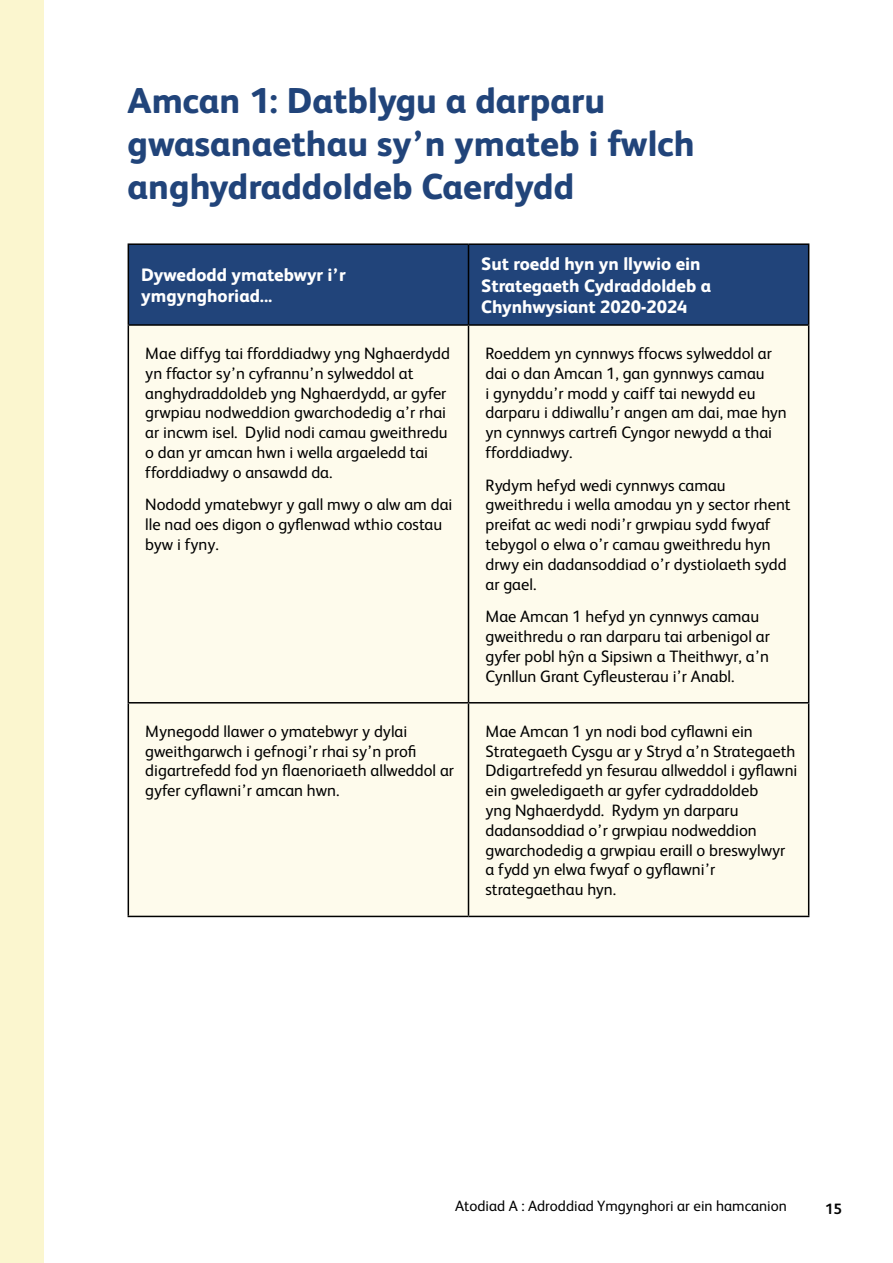
<style>
.page{position:relative;width:893px;height:1263px;background:#fff}
.page>*{position:absolute;margin:0;border:0;box-sizing:border-box;transform-origin:0 0}
.t1{font:800 36px/43.2px "FS Albert";color:#21447a}
.t2{font:800 18px/21.6px "FS Albert";color:#fff}
.t3{font:16.5px/19.8px "FS Albert";color:#000}
.t4{font:15px "FS Albert";color:#000}
.t5{font:700 15px "FS Albert";color:#000}
</style>
<div class="page">
<div style="left:129px;top:245px;width:679px;height:79px;background:#21447a"></div>
<div style="left:129px;top:326px;width:679px;height:590px;background:#fefbec"></div>
<hr style="left:128px;top:243px;width:340px;height:2px;background:#000">
<hr style="left:128px;top:245px;width:1px;height:79px;background:#000">
<hr style="left:468px;top:243px;width:341px;height:2px;background:#000">
<hr style="left:468px;top:245px;width:1px;height:79px;background:#000">
<hr style="left:808px;top:245px;width:1px;height:79px;background:#000">
<hr style="left:128px;top:326px;width:1px;height:376px;background:#000">
<hr style="left:468px;top:326px;width:1px;height:376px;background:#000">
<hr style="left:808px;top:326px;width:1px;height:376px;background:#000">
<hr style="left:128px;top:702px;width:340px;height:1px;background:#000">
<hr style="left:128px;top:703px;width:1px;height:213px;background:#000">
<hr style="left:468px;top:702px;width:341px;height:1px;background:#000">
<hr style="left:468px;top:703px;width:1px;height:213px;background:#000">
<hr style="left:808px;top:703px;width:1px;height:213px;background:#000">
<hr style="left:128px;top:916px;width:340px;height:1px;background:#000">
<hr style="left:468px;top:916px;width:341px;height:1px;background:#000">
<hr style="left:128px;top:324px;width:340px;height:2px;background:#000">
<hr style="left:468px;top:324px;width:341px;height:2px;background:#000">
<div style="left:0;top:0;width:44px;height:1263px;background:#fbf6cf"></div>
<h1 class="t1" style="left:128px;top:77px;width:569px">Amcan 1: Datblygu a darparu gwasanaethau sy’n ymateb i fwlch anghydraddoldeb Caerdydd</h1>
<p class="t2" style="left:141px;top:263px;width:206px">Dywedodd ymatebwyr i’r ymgynghoriad...</p>
<p class="t2" style="left:481px;top:252px;width:231px">Sut roedd hyn yn llywio ein<br>Strategaeth Cydraddoldeb a<br>Chynhwysiant 2020-2024</p>
<p class="t3" style="left:145px;top:343px;width:306px">Mae diffyg tai fforddiadwy yng Nghaerdydd yn ffactor sy’n cyfrannu’n sylweddol at anghydraddoldeb yng Nghaerdydd, ar gyfer grwpiau nodweddion gwarchodedig a’r rhai ar incwm isel. Dylid nodi camau gweithredu o dan yr amcan hwn i wella argaeledd tai fforddiadwy o ansawdd da.</p>
<p class="t3" style="left:145px;top:494px;width:309px">Nododd ymatebwyr y gall mwy o alw am dai lle nad oes digon o gyflenwad wthio costau byw i fyny.</p>
<p class="t3" style="left:485px;top:343px;width:303px">Roeddem yn cynnwys ffocws sylweddol ar dai o dan Amcan 1, gan gynnwys camau<br>i gynyddu’r modd y caiff tai newydd eu darparu i ddiwallu’r angen am dai, mae hyn yn cynnwys cartrefi Cyngor newydd a thai fforddiadwy.</p>
<p class="t3" style="left:485px;top:474px;width:307px">Rydym hefyd wedi cynnwys camau gweithredu i wella amodau yn y sector rhent preifat ac wedi nodi’r grwpiau sydd fwyaf tebygol o elwa o’r camau gweithredu hyn drwy ein dadansoddiad o’r dystiolaeth sydd ar gael.</p>
<p class="t3" style="left:485px;top:606px;width:286px">Mae Amcan 1 hefyd yn cynnwys camau gweithredu o ran darparu tai arbenigol ar gyfer pobl hŷn a Sipsiwn a Theithwyr, a’n Cynllun Grant Cyfleusterau i’r Anabl.</p>
<p class="t3" style="left:145px;top:720px;width:310px">Mynegodd llawer o ymatebwyr y dylai gweithgarwch i gefnogi’r rhai sy’n profi digartrefedd fod yn flaenoriaeth allweddol ar gyfer cyflawni’r amcan hwn.</p>
<p class="t3" style="left:485px;top:720px;width:313px">Mae Amcan 1 yn nodi bod cyflawni ein Strategaeth Cysgu ar y Stryd a’n Strategaeth Ddigartrefedd yn fesurau allweddol i gyflawni ein gweledigaeth ar gyfer cydraddoldeb<br>yng Nghaerdydd. Rydym yn darparu dadansoddiad o’r grwpiau nodweddion gwarchodedig a grwpiau eraill o breswylwyr a fydd yn elwa fwyaf o gyflawni’r strategaethau hyn.</p>
<p class="t4" style="left:455px;top:1196px;width:333px">Atodiad A : Adroddiad Ymgynghori ar ein hamcanion</p>
<p class="t5" style="left:825px;top:1198px;width:18px">15</p>
</div>
